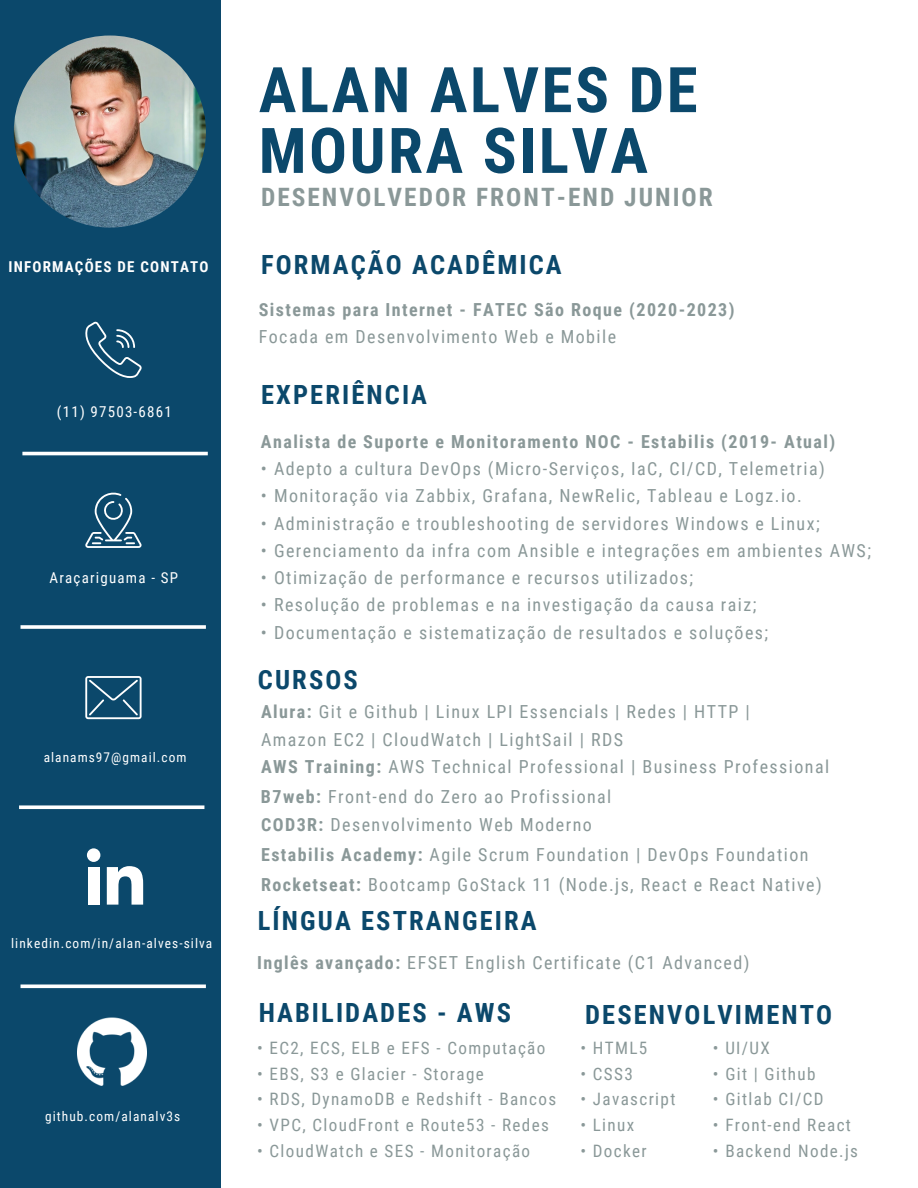
<style>
.page{position:relative;width:918px;height:1188px;background:#fff}
.page>*{position:absolute;margin:0;border:0;box-sizing:border-box;transform-origin:0 0}
.t1{font:700 63px/60.8px "Roboto Condensed";letter-spacing:.04em;color:#0b486b}
.t2{font:700 26.4px "Roboto Condensed";letter-spacing:.08em;color:#0b486b}
.t3{font:700 25.35px "Roboto Condensed";letter-spacing:.08em;color:#8a9898}
.t4{font:18px/27.6px "Roboto Condensed";letter-spacing:.08em;color:#8a9898}
.t5{font:700 18px "Roboto Condensed";letter-spacing:.08em;color:#8a9898}
.t6{font:17.1px "Roboto Condensed";letter-spacing:.08em;color:#8a9898}
.t7{font:15px "Roboto Condensed";letter-spacing:.08em;color:#fff}
.t8{font:700 15px "Roboto Condensed";letter-spacing:.08em;color:#fff}
.t9{font:13.35px "Roboto Condensed";letter-spacing:.08em;color:#fff}
.s1{font-weight:700}
</style>
<div class="page">
<div style="left:0;top:0;width:221px;height:1188px;background:#0b486b"></div>
<img style="left:14px;top:36px;width:192px;height:192px;border-radius:50%">
<svg style="left:85px;top:322px;width:57px;height:56px"></svg>
<svg style="left:85px;top:492px;width:57px;height:56px"></svg>
<svg style="left:85px;top:676px;width:57px;height:43px"></svg>
<svg style="left:107px;top:866px;width:36px;height:39px"></svg>
<div style="left:88px;top:867px;width:12px;height:38px;background:#fff"></div>
<div style="left:87px;top:848px;width:13px;height:14px;background:#fff;border-radius:50%"></div>
<svg style="left:22px;top:452px;width:186px;height:3px"></svg>
<svg style="left:21px;top:625px;width:185px;height:4px"></svg>
<svg style="left:19px;top:805px;width:185px;height:4px"></svg>
<svg style="left:21px;top:984px;width:185px;height:4px"></svg>
<img style="left:78px;top:1017px;width:68px;height:69px">
<p class="t8" style="left:8px;top:258px;width:202px">INFORMAÇÕES DE CONTATO</p>
<p class="t7" style="left:57px;top:404px;width:116px">(11) 97503-6861</p>
<p class="t7" style="left:50px;top:569px;width:130px">Araçariguama - SP</p>
<p class="t9" style="left:44px;top:749px;width:144px">alanams97@gmail.com</p>
<p class="t9" style="left:11px;top:935px;width:203px">linkedin.com/in/alan-alves-silva</p>
<p class="t9" style="left:45px;top:1109px;width:137px">github.com/alanalv3s</p>
<h1 class="t1" style="left:259px;top:60px;width:440px">ALAN ALVES DE<br>MOURA SILVA</h1>
<h3 class="t3" style="left:261px;top:182px;width:453px">DESENVOLVEDOR FRONT-END JUNIOR</h3>
<h2 class="t2" style="left:261px;top:250px;width:302px">FORMAÇÃO ACADÊMICA</h2>
<p class="t5" style="left:259px;top:300px;width:477px">Sistemas para Internet - FATEC São Roque (2020-2023)</p>
<p class="t4" style="left:259px;top:323px;width:359px">Focada em Desenvolvimento Web e Mobile</p>
<h2 class="t2" style="left:261px;top:379px;width:168px">EXPERIÊNCIA</h2>
<p class="t5" style="left:261px;top:431px;width:576px">Analista de Suporte e Monitoramento NOC - Estabilis (2019- Atual)</p>
<p class="t4" style="left:261px;top:455px;width:565px">• Adepto a cultura DevOps (Micro-Serviços, IaC, CI/CD, Telemetria)</p>
<p class="t4" style="left:261px;top:482px;width:542px">• Monitoração via Zabbix, Grafana, NewRelic, Tableau e Logz.io.</p>
<p class="t4" style="left:261px;top:510px;width:560px">• Administração e troubleshooting de servidores Windows e Linux;</p>
<p class="t4" style="left:261px;top:537px;width:612px">• Gerenciamento da infra com Ansible e integrações em ambientes AWS;</p>
<p class="t4" style="left:261px;top:564px;width:434px">• Otimização de performance e recursos utilizados;</p>
<p class="t4" style="left:261px;top:591px;width:497px">• Resolução de problemas e na investigação da causa raiz;</p>
<p class="t4" style="left:261px;top:619px;width:509px">• Documentação e sistematização de resultados e soluções;</p>
<h2 class="t2" style="left:258px;top:664px;width:101px">CURSOS</h2>
<p class="t4" style="left:261px;top:698px;width:570px"><span class="s1">Alura:</span> Git e Github | Linux LPI Essencials | Redes | HTTP |<br>Amazon EC2 | CloudWatch | LightSail | RDS<br><span class="s1">AWS Training:</span> AWS Technical Professional | Business Professional</p>
<p class="t4" style="left:261px;top:783px;width:352px"><span class="s1">B7web:</span> Front-end do Zero ao Profissional</p>
<p class="t4" style="left:261px;top:811px;width:332px"><span class="s1">COD3R:</span> Desenvolvimento Web Moderno</p>
<p class="t4" style="left:261px;top:841px;width:549px"><span class="s1">Estabilis Academy:</span> Agile Scrum Foundation | DevOps Foundation</p>
<p class="t4" style="left:261px;top:871px;width:562px"><span class="s1">Rocketseat:</span> Bootcamp GoStack 11 (Node.js, React e React Native)</p>
<h2 class="t2" style="left:258px;top:906px;width:280px">LÍNGUA ESTRANGEIRA</h2>
<p class="t4" style="left:257px;top:949px;width:494px"><span class="s1">Inglês avançado:</span> EFSET English Certificate (C1 Advanced)</p>
<h2 class="t2" style="left:259px;top:997px;width:254px">HABILIDADES - AWS</h2>
<p class="t6" style="left:257px;top:1038px;width:290px">• EC2, ECS, ELB e EFS - Computação</p>
<p class="t6" style="left:257px;top:1064px;width:228px">• EBS, S3 e Glacier - Storage</p>
<p class="t6" style="left:257px;top:1090px;width:301px">• RDS, DynamoDB e Redshift - Bancos</p>
<p class="t6" style="left:257px;top:1115px;width:293px">• VPC, CloudFront e Route53 - Redes</p>
<p class="t6" style="left:257px;top:1141px;width:275px">• CloudWatch e SES - Monitoração</p>
<h2 class="t2" style="left:585px;top:1000px;width:248px">DESENVOLVIMENTO</h2>
<p class="t6" style="left:713px;top:1038px;width:59px">• UI/UX</p>
<p class="t6" style="left:713px;top:1064px;width:104px">• Git | Github</p>
<p class="t6" style="left:713px;top:1090px;width:112px">• Gitlab CI/CD</p>
<p class="t6" style="left:713px;top:1115px;width:140px">• Front-end React</p>
<p class="t6" style="left:713px;top:1141px;width:147px">• Backend Node.js</p>
<p class="t6" style="left:580px;top:1038px;width:68px">• HTML5</p>
<p class="t6" style="left:580px;top:1064px;width:54px">• CSS3</p>
<p class="t6" style="left:580px;top:1090px;width:97px">• Javascript</p>
<p class="t6" style="left:580px;top:1115px;width:55px">• Linux</p>
<p class="t6" style="left:580px;top:1141px;width:68px">• Docker</p>
</div>
